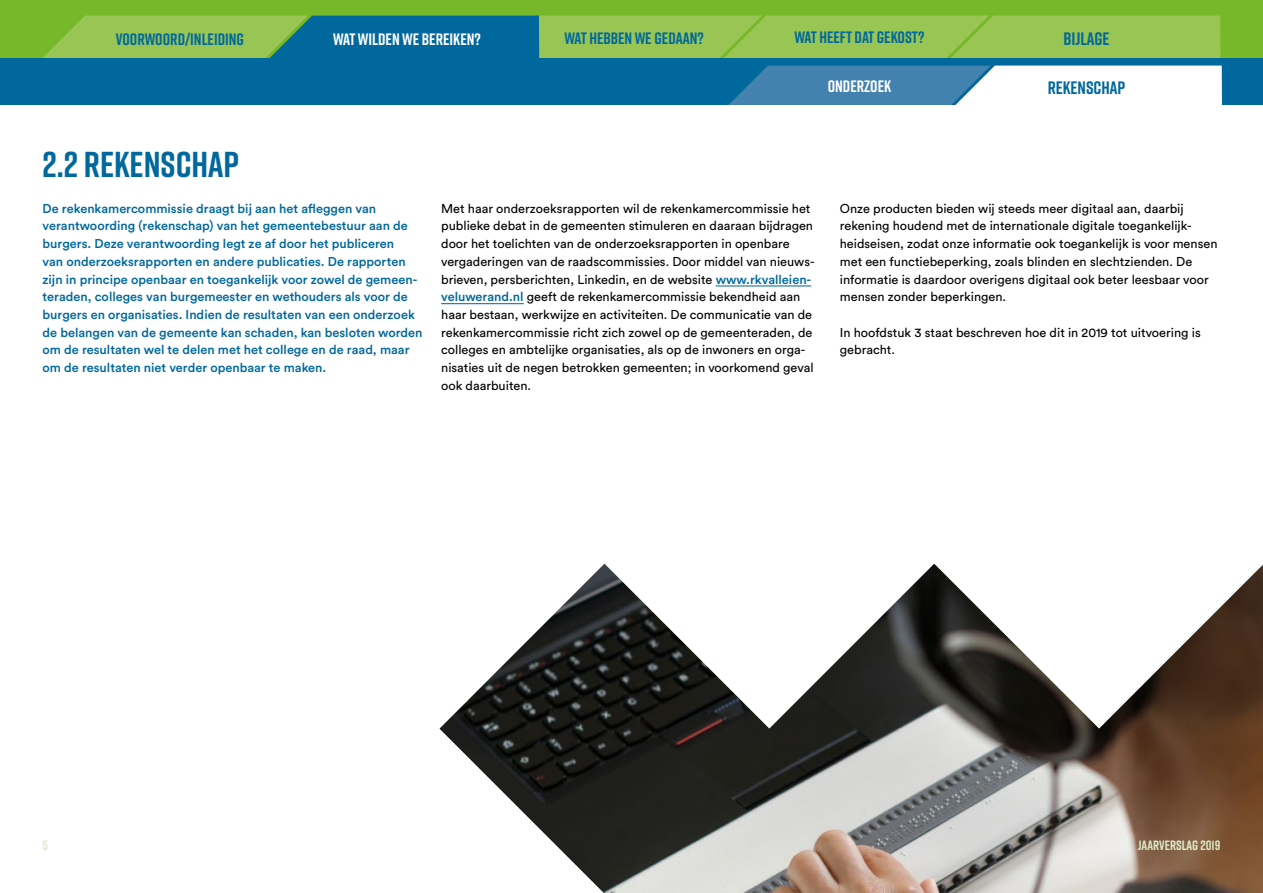
<style>
.page{position:relative;width:1263px;height:893px;background:#fff}
.page>*{position:absolute;margin:0;border:0;box-sizing:border-box;transform-origin:0 0}
.t1{font:700 36px "Rift";color:#00689c}
.t2{font:700 18px "Rift";color:#00689c}
.t3{font:700 16.5px "Rift";color:#00689c}
.t4{font:700 16.5px "Rift";color:#fff}
.t5{font:700 13.5px "Rift";color:#dceac5}
.t6{font:12.75px/17.7px "Circular Std";color:#000}
.lead{font:500 12.75px/17.7px "Circular Std";color:#00689c}
.s1{font-weight:500;color:#00689c}
</style>
<div class="page">
<div style="left:0;top:0;width:1263px;height:58px;background:#76b82a"></div>
<div style="left:0;top:58px;width:1263px;height:48px;background:#00689c"></div>
<svg style="left:43px;top:15px;width:1179px;height:90px"></svg>
<div style="left:0;top:105px;width:1263px;height:10px;background:#fff"></div>
<img style="left:440px;top:564px;width:823px;height:329px">
<hr style="left:716px;top:285px;width:95px;height:1px;background:#00689c">
<hr style="left:441px;top:303px;width:83px;height:1px;background:#00689c">
<p class="t3" style="left:116px;top:28px;width:130px">VOORWOORD/INLEIDING</p>
<p class="t4" style="left:333px;top:27px;width:149px">WAT WILDEN WE BEREIKEN?</p>
<p class="t3" style="left:564px;top:26px;width:141px">WAT HEBBEN WE GEDAAN?</p>
<p class="t3" style="left:794px;top:26px;width:131px">WAT HEEFT DAT GEKOST?</p>
<h2 class="t2" style="left:1063px;top:26px;width:48px">BIJLAGE</h2>
<p class="t4" style="left:828px;top:74px;width:65px">ONDERZOEK</p>
<h2 class="t2" style="left:1048px;top:75px;width:79px">REKENSCHAP</h2>
<h3 class="t1" style="left:43px;top:139px;width:198px">2.2 REKENSCHAP</h3>
<h4 class="lead" style="left:43px;top:199px;width:381px">De rekenkamercommissie draagt bij aan het afleggen van verantwoording (rekenschap) van het gemeentebestuur aan de burgers. Deze verantwoording legt ze af door het publiceren<br>van onderzoeksrapporten en andere publicaties. De rapporten zijn in principe openbaar en toegankelijk voor zowel de gemeen&shy;teraden, colleges van burgemeester en wethouders als voor de burgers en organisaties. Indien de resultaten van een onderzoek de belangen van de gemeente kan schaden, kan besloten worden om de resultaten wel te delen met het college en de raad, maar om de resultaten niet verder openbaar te maken.</h4>
<p class="t6" style="left:441px;top:199px;width:375px">Met haar onderzoeksrapporten wil de rekenkamercommissie het publieke debat in de gemeenten stimuleren en daaraan bijdragen door het toelichten van de onderzoeksrapporten in openbare vergaderingen van de raadscommissies. Door middel van nieuws&shy;brieven, persberichten, Linkedin, en de website <span class="s1">www.rkvalleien&shy;veluwerand.nl</span> geeft de rekenkamercommissie bekendheid aan haar bestaan, werkwijze en activiteiten. De communicatie van de rekenkamercommissie richt zich zowel op de gemeenteraden, de colleges en ambtelijke organisaties, als op de inwoners en orga&shy;nisaties uit de negen betrokken gemeenten; in voorkomend geval ook daarbuiten.</p>
<p class="t6" style="left:840px;top:199px;width:379px">Onze producten bieden wij steeds meer digitaal aan, daarbij rekening houdend met de internationale digitale toegankelijk&shy;heidseisen, zodat onze informatie ook toegankelijk is voor mensen met een functiebeperking, zoals blinden en slechtzienden. De informatie is daardoor overigens digitaal ook beter leesbaar voor mensen zonder beperkingen.</p>
<p class="t6" style="left:840px;top:323px;width:362px">In hoofdstuk 3 staat beschreven hoe dit in 2019 tot uitvoering is gebracht.</p>
<p class="t5" style="left:43px;top:836px;width:7px">5</p>
<p class="t5" style="left:1138px;top:836px;width:84px">JAARVERSLAG 2019</p>
</div>
